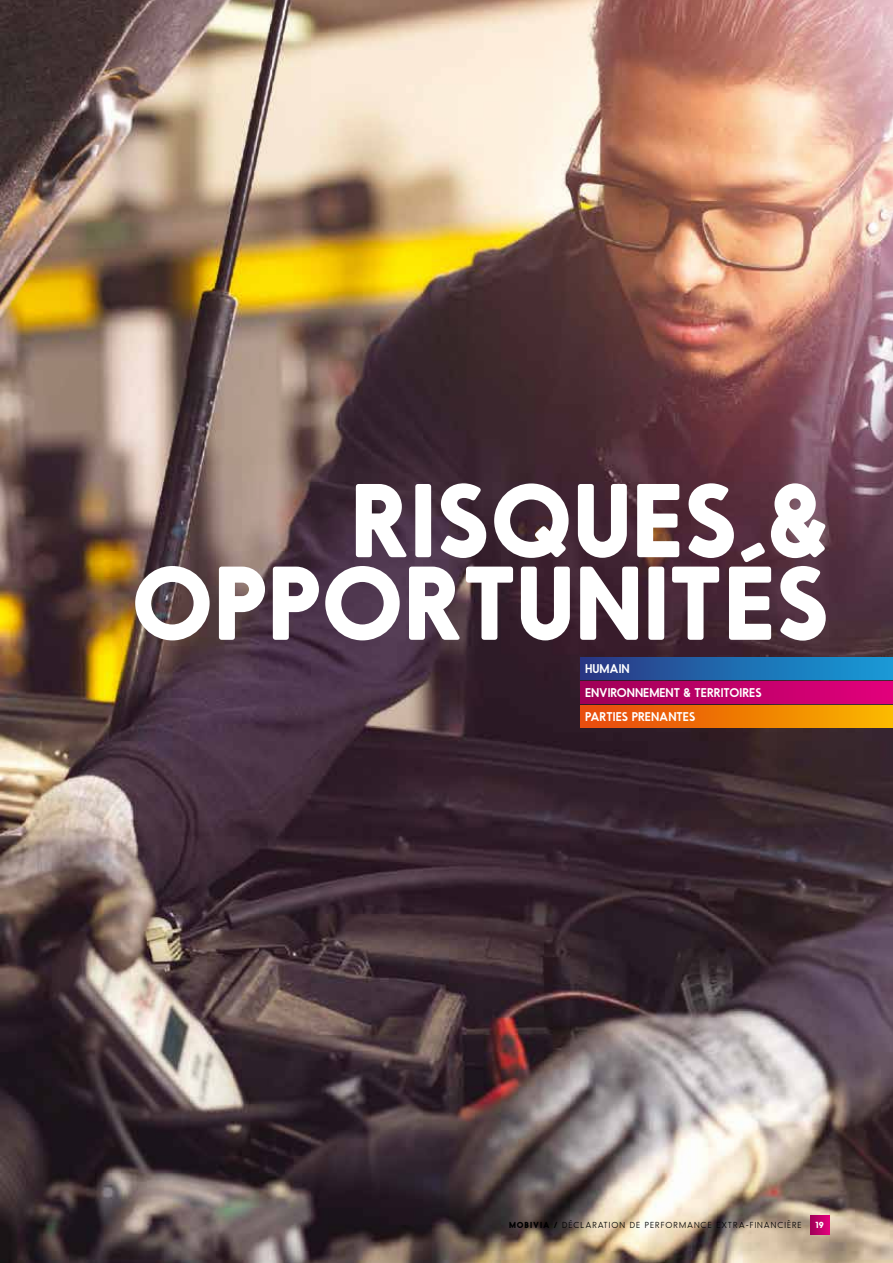
<style>
.page{position:relative;width:893px;height:1263px;background:#fff}
.page>*{position:absolute;margin:0;border:0;box-sizing:border-box;transform-origin:0 0}
.t1{font:700 99px/82.7px "Odudo Soft";letter-spacing:.01em;color:#fff;text-align:right}
.t2{font:600 12px/24px "Odudo Soft";color:#fff}
.t3{font:700 8.4px "Odudo Soft";color:#fff}
.t4{font:300 8.25px "Odudo Soft";letter-spacing:.12em;color:#000}
.s1{font-weight:700}
</style>
<div class="page">
<img style="left:0;top:0;width:893px;height:1263px">
<div style="left:581px;top:658px;width:312px;height:21px;background:linear-gradient(to right,#2a3784,#169ed9)"></div>
<div style="left:581px;top:682px;width:312px;height:21px;background:linear-gradient(to right,#9f0057,#e2007c)"></div>
<div style="left:581px;top:706px;width:312px;height:21px;background:linear-gradient(to right,#e6430d,#f9b500)"></div>
<svg style="left:810px;top:1215px;width:19px;height:19px"></svg>
<h1 class="t1" style="left:132px;top:478px;width:699px">RISQUES &amp;<br>OPPORTUNITÉS</h1>
<h2 class="t2" style="left:585px;top:656px;width:178px">HUMAIN<br>ENVIRONNEMENT &amp; TERRITOIRES<br>PARTIES PRENANTES</h2>
<p class="t4" style="left:509px;top:1219px;width:294px"><span class="s1">MOBIVIA /</span> DÉCLARATION DE PERFORMANCE EXTRA-FINANCIÈRE</p>
<p class="t3" style="left:816px;top:1219px;width:10px">19</p>
</div>
